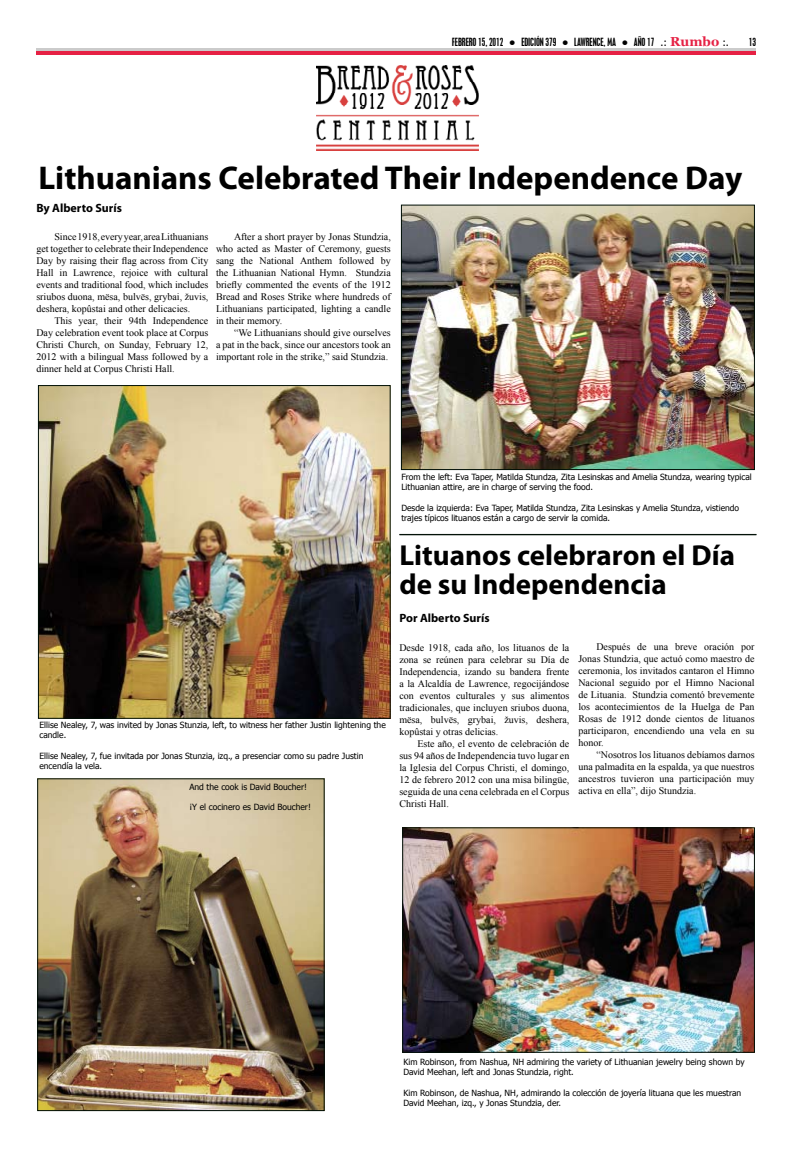
<style>
.page{position:relative;width:792px;height:1152px;background:#fff}
.page>*{position:absolute;margin:0;border:0;box-sizing:border-box;transform-origin:0 0}
.t1{font:700 33px "Myriad Pro";color:#000}
.t2{font:700 29px/29px "Myriad Pro";color:#000}
.t3{font:700 12px "Myriad Pro";color:#000}
.t4{font:10px/12px "Times New Roman";color:#000;text-align:justify}
.t5{font:condensed 10px "Placard";color:#000}
.t6{font:8.5px/10.2px "Tahoma";color:#000}
.s1{font-family:"Tahoma";font-weight:700;font-stretch:normal}
.s2{font-family:"Tahoma";font-stretch:normal}
.s3{font-family:"Georgia";font-weight:700;font-stretch:normal;font-size:13px;color:#e62144}
</style>
<div class="page">
<div style="left:36px;top:50px;width:720px;height:5px;background:#e62144"></div>
<hr style="left:36px;top:48px;width:720px;height:2px;background:#cbcbcb">
<img style="left:316px;top:66px;width:163px;height:84px">
<img style="left:39px;top:781px;width:283px;height:328px">
<div style="left:37px;top:779px;width:287px;height:332px;border:1px solid #000f06"></div>
<img style="left:40px;top:387px;width:348px;height:330px">
<div style="left:38px;top:385px;width:352px;height:334px;border:1px solid #000f06"></div>
<img style="left:403px;top:207px;width:350px;height:261px">
<div style="left:401px;top:205px;width:354px;height:265px;border:1px solid #000f06"></div>
<img style="left:404px;top:830px;width:349px;height:221px">
<div style="left:402px;top:828px;width:353px;height:225px;border:1px solid #000f06"></div>
<hr style="left:399px;top:534px;width:357px;height:1px;background:#000f06">
<hr style="left:399px;top:535px;width:357px;height:1px;background:#000f06">
<p class="t5" style="left:452px;top:36px;width:278px">FEBRERO 15, 2012 <span class="s1">•</span> EDICIÓN 379 <span class="s1">•</span> LAWRENCE, MA <span class="s1">•</span> AÑO 17 <span class="s2">.:</span> <span class="s3">Rumbo</span> <span class="s2">:.</span></p>
<p class="t5" style="left:749px;top:36px;width:9px">13</p>
<h1 class="t1" style="left:38px;top:157px;width:706px">Lithuanians Celebrated Their Independence Day</h1>
<p class="t4" style="left:216px;top:230px;width:176px;text-indent:18px">After a short prayer by Jonas Stundzia, who acted as Master of Ceremony, guests sang the National Anthem followed by the Lithuanian National Hymn. Stundzia briefly commented the events of the 1912<br>Bread and Roses Strike where hundreds of Lithuanians participated, lighting a candle in their memory.</p>
<p class="t4" style="left:216px;top:326px;width:176px;text-indent:18px">“We Lithuanians should give ourselves a pat in the back, since our ancestors took an important role in the strike,” said Stundzia.</p>
<p class="t3" style="left:36px;top:200px;width:87px">By Alberto Surís</p>
<p class="t4" style="left:36px;top:231px;width:174px;text-indent:18px">Since 1918, every year, area Lithuanians get together to celebrate their Independence Day by raising their flag across from City Hall in Lawrence, rejoice with cultural events and traditional food, which includes sriubos duona, mësa, bulvës, grybai, žuvis, deshera, kopûstai and other delicacies.</p>
<p class="t4" style="left:36px;top:315px;width:174px;text-indent:18px">This year, their 94th Independence Day celebration event took place at Corpus Christi Church, on Sunday, February 12, 2012 with a bilingual Mass followed by a dinner held at Corpus Christi Hall.</p>
<p class="t6" style="left:39px;top:719px;width:348px">Ellise Nealey, 7, was invited by Jonas Stunzia, left, to witness her father Justin lightening the candle.</p>
<p class="t6" style="left:39px;top:750px;width:326px">Ellise Nealey, 7, fue invitada por Jonas Stunzia, izq., a presenciar como su padre Justin encendía la vela.</p>
<p class="t6" style="left:189px;top:781px;width:119px">And the cook is David Boucher!</p>
<p class="t6" style="left:189px;top:802px;width:123px">¡Y el cocinero es David Boucher!</p>
<p class="t6" style="left:401px;top:471px;width:352px">From the left: Eva Taper, Matilda Stundza, Zita Lesinskas and Amelia Stundza, wearing typical<br>Lithuanian attire, are in charge of serving the food.</p>
<p class="t6" style="left:401px;top:502px;width:339px">Desde la izquierda: Eva Taper, Matilda Stundza, Zita Lesinskas y Amelia Stundza, vistiendo trajes típicos lituanos están a cargo de servir la comida.</p>
<h2 class="t2" style="left:399px;top:540px;width:337px">Lituanos celebraron el Día de su Independencia</h2>
<p class="t3" style="left:399px;top:610px;width:92px">Por Alberto Surís</p>
<p class="t4" style="left:399px;top:641px;width:172px">Desde 1918, cada año, los lituanos de la zona se reúnen para celebrar su Día de Independencia, izando su bandera frente a la Alcaldía de Lawrence, regocijándose con eventos culturales y sus alimentos tradicionales, que incluyen sriubos duona, mësa, bulvës, grybai, žuvis, deshera, kopûstai y otras delicias.</p>
<p class="t4" style="left:399px;top:737px;width:172px;text-indent:18px">Este año, el evento de celebración de sus 94 años de Independencia tuvo lugar en la Iglesia del Corpus Christi, el domingo, 12 de febrero 2012 con una misa bilingüe, seguida de una cena celebrada en el Corpus Christi Hall.</p>
<p class="t4" style="left:578px;top:640px;width:178px;text-indent:18px">Después de una breve oración por Jonas Stundzia, que actuó como maestro de ceremonia, los invitados cantaron el Himno Nacional seguido por el Himno Nacional de Lituania. Stundzia comentó brevemente los acontecimientos de la Huelga de Pan Rosas de 1912 donde cientos de lituanos participaron, encendiendo una vela en su honor.</p>
<p class="t4" style="left:578px;top:748px;width:178px;text-indent:18px">“Nosotros los lituanos debíamos darnos una palmadita en la espalda, ya que nuestros ancestros tuvieron una participación muy activa en ella”, dijo Stundzia.</p>
<p class="t6" style="left:403px;top:1056px;width:343px">Kim Robinson, from Nashua, NH admiring the variety of Lithuanian jewelry being shown by<br>David Meehan, left and Jonas Stundzia, right.</p>
<p class="t6" style="left:403px;top:1087px;width:339px">Kim Robinson, de Nashua, NH, admirando la colección de joyería lituana que les muestran<br>David Meehan, izq., y Jonas Stundzia, der.</p>
</div>
